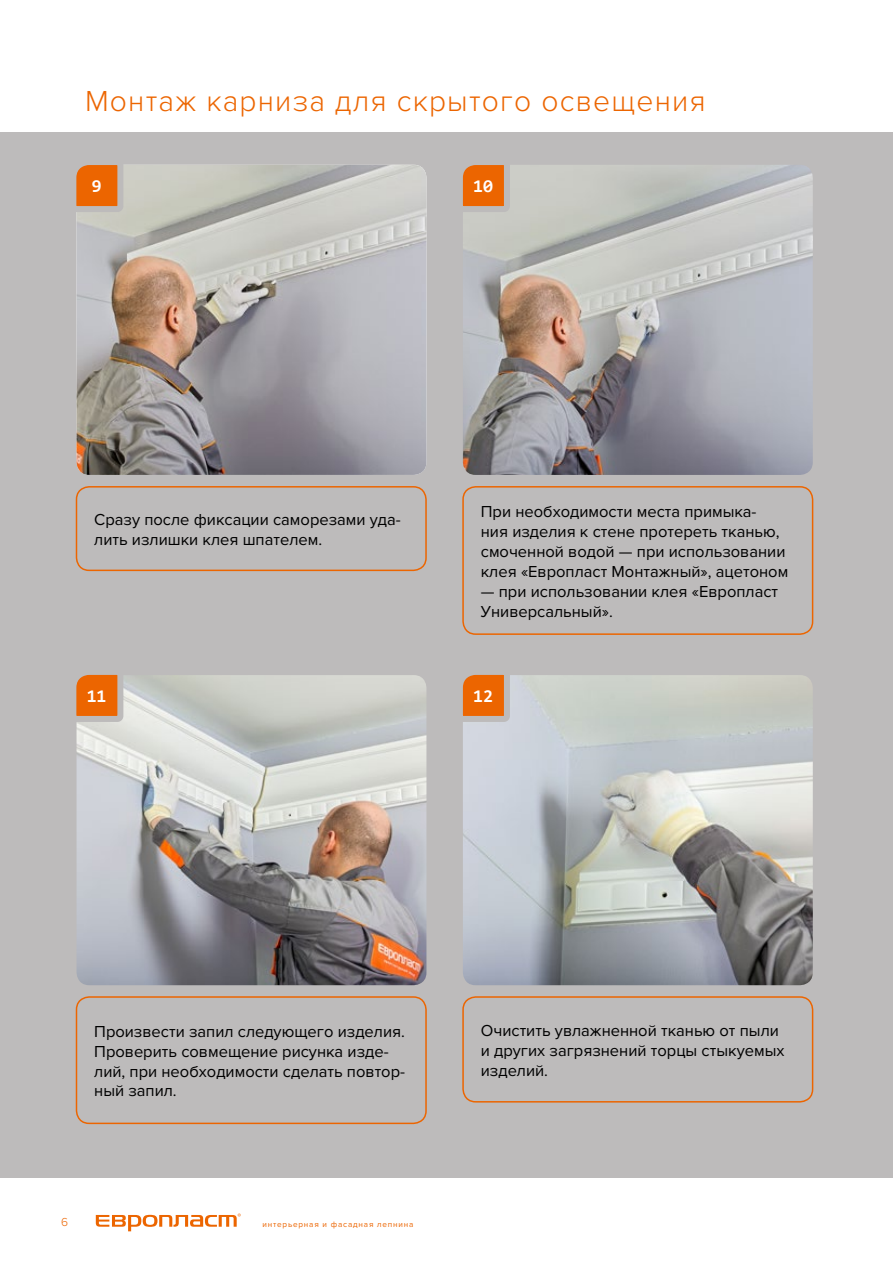
<style>
.page{position:relative;width:893px;height:1263px;background:#fff}
.page>*{position:absolute;margin:0;border:0;box-sizing:border-box;transform-origin:0 0}
.t1{font:300 30px "Proxima Nova";letter-spacing:.04em;color:#ec6500}
.t2{font:700 18px "Consolas";color:#fff}
.t3{font:16.5px/19.8px "Proxima Nova";color:#000}
.t4{font:300 12px "Proxima Nova";color:#ec6500}
.t5{font:8.1px "Proxima Nova";letter-spacing:.1em;color:#ec6500}
</style>
<div class="page">
<div style="left:0;top:132px;width:893px;height:1045px;background:#bdbbbb"></div>
<img style="left:77px;top:675px;width:349px;height:310px">
<img style="left:463px;top:165px;width:350px;height:310px">
<img style="left:77px;top:165px;width:349px;height:310px">
<img style="left:463px;top:675px;width:350px;height:310px">
<svg style="left:76px;top:164px;width:50px;height:51px"></svg>
<svg style="left:76px;top:674px;width:50px;height:51px"></svg>
<svg style="left:462px;top:165px;width:51px;height:50px"></svg>
<svg style="left:462px;top:674px;width:51px;height:51px"></svg>
<div style="left:76px;top:486px;width:351px;height:85px;border:2px solid #ec6500;border-radius:13px"></div>
<div style="left:76px;top:996px;width:351px;height:128px;border:2px solid #ec6500;border-radius:13px"></div>
<div style="left:462px;top:486px;width:351px;height:149px;border:2px solid #ec6500;border-radius:13px"></div>
<div style="left:462px;top:996px;width:351px;height:106px;border:2px solid #ec6500;border-radius:13px"></div>
<svg style="left:96px;top:1213px;width:145px;height:18px"></svg>
<h1 class="t1" style="left:85px;top:84px;width:622px">Монтаж карниза для скрытого освещения</h1>
<p class="t2" style="left:92px;top:175px;width:11px">9</p>
<p class="t2" style="left:473px;top:175px;width:21px">10</p>
<p class="t3" style="left:94px;top:510px;width:308px">Сразу после фиксации саморезами уда&shy;лить излишки клея шпателем.</p>
<p class="t2" style="left:87px;top:685px;width:21px">11</p>
<p class="t3" style="left:481px;top:502px;width:309px">При необходимости места примыка-<br>ния изделия к стене протереть тканью, смоченной водой — при использовании клея «Европласт Монтажный», ацетоном</p>
<p class="t3" style="left:481px;top:581px;width:299px">— при использовании клея «Европласт<br>Универсальный».</p>
<p class="t2" style="left:473px;top:685px;width:21px">12</p>
<p class="t3" style="left:94px;top:1022px;width:312px">Произвести запил следующего изделия.<br>Проверить совмещение рисунка изде&shy;лий, при необходимости сделать повтор&shy;ный запил.</p>
<p class="t4" style="left:61px;top:1215px;width:9px">6</p>
<p class="t5" style="left:262px;top:1220px;width:153px">интерьерная и фасадная лепнина</p>
<p class="t3" style="left:481px;top:1021px;width:305px">Очистить увлажненной тканью от пыли и других загрязнений торцы стыкуемых изделий.</p>
</div>
